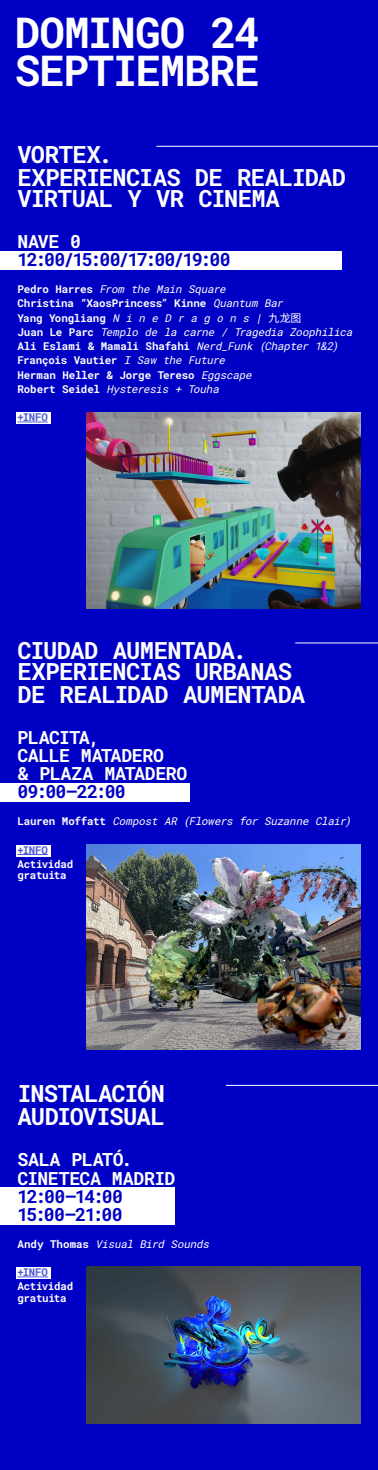
<style>
.page{position:relative;width:378px;height:1470px;background:#0000c5}
.page>*{position:absolute;margin:0;border:0;box-sizing:border-box;transform-origin:0 0}
.t1{font:700 42.63px/37.8px "Roboto Mono";letter-spacing:-.025em;color:#fff}
.t2{font:700 23.8px/22.2px "Roboto Mono";letter-spacing:-.03em;color:#fff}
.t3{font:700 18.2px/18.1px "Roboto Mono";letter-spacing:-.025em;color:#fff}
.t4{font:700 18.2px/18.1px "Roboto Mono";letter-spacing:-.035em;color:#0000c5}
.t5{font:700 18.2px "Roboto Mono";letter-spacing:-.065em;color:#0000c5}
.t6{font:700 10.85px/14.2px "Roboto Mono";letter-spacing:-.025em;color:#fff}
.t7{font:italic 10.85px "Roboto Mono";color:#fff}
.t8{font:700 10.85px "Roboto Mono";letter-spacing:-.025em;color:#4f5cd6}
.s1{font-weight:400;font-style:italic}
.s2{font-family:"Noto Sans SC";font-weight:400}
.s3{font-weight:700;font-style:normal}
</style>
<div class="page">
<div style="left:16px;top:412px;width:34px;height:12px;background:#fff"></div>
<div style="left:16px;top:845px;width:34px;height:12px;background:#fff"></div>
<div style="left:16px;top:1267px;width:34px;height:12px;background:#fff"></div>
<div style="left:0;top:1187px;width:174px;height:37px;background:#fff"></div>
<div style="left:0;top:783px;width:189px;height:19px;background:#fff"></div>
<div style="left:0;top:251px;width:342px;height:18px;background:#fff"></div>
<hr style="left:18px;top:422px;width:30px;height:1px;background:#4f5cd6">
<hr style="left:18px;top:854px;width:30px;height:1px;background:#4f5cd6">
<hr style="left:18px;top:1277px;width:30px;height:1px;background:#4f5cd6">
<img style="left:87px;top:845px;width:273px;height:205px">
<img style="left:87px;top:1267px;width:273px;height:156px">
<hr style="left:156px;top:146px;width:222px;height:1px;background:#fff">
<hr style="left:295px;top:643px;width:83px;height:1px;background:#fff">
<hr style="left:226px;top:1085px;width:152px;height:1px;background:#fff">
<img style="left:87px;top:412px;width:273px;height:196px">
<h1 class="t1" style="left:15px;top:13px;width:247px">DOMINGO 24<br>SEPTIEMBRE</h1>
<h2 class="t2" style="left:18px;top:142px;width:330px">VORTEX.<br>EXPERIENCIAS DE REALIDAD<br>VIRTUAL Y VR CINEMA</h2>
<h3 class="t3" style="left:18px;top:232px;width:65px">NAVE 0</h3>
<h3 class="t5" style="left:18px;top:247px;width:215px">12:00/15:00/17:00/19:00</h3>
<p class="t6" style="left:18px;top:282px;width:339px">Pe d r o H a r r e s <span class="s1">From the Main Square<br></span>Christina “XaosPrincess” Kinne <span class="s1">Quantum Bar<br></span>Yang Yongliang <span class="s1">N i n e D r a g o n s |</span> <span class="s2">九龙图<br></span>J u a n L e P a r c <span class="s1">Templo de la carne / Tragedia Zoophilica </span>Ali Esla mi &amp; Ma mali Shafahi <span class="s1">Nerd_Funk (Chapter 1&amp;2)<br></span>François Vautier <span class="s1">I Saw the Future<br></span>Herman Heller &amp; Jorge Tereso <span class="s1">Eggscape<br></span>Ro b e r t S e i d e l <span class="s1">Hysteresis + Touha</span></p>
<p class="t8" style="left:18px;top:410px;width:32px">+INFO</p>
<h2 class="t2" style="left:18px;top:638px;width:289px">CIUDAD AUMENTADA.<br>EXPERIENCIAS URBANAS<br>DE REALIDAD AUMENTADA</h2>
<h3 class="t3" style="left:18px;top:728px;width:172px">PLACITA,<br>CALLE MATADERO<br>&amp; PLAZA MATADERO</h3>
<h3 class="t4" style="left:18px;top:782px;width:110px">09:00—22:00</h3>
<p class="t7" style="left:18px;top:814px;width:338px"><span class="s3">L a u r e n M o f f a t t</span> Compost AR (Flowers for Suzanne Clair)</p>
<p class="t8" style="left:18px;top:842px;width:32px">+INFO</p>
<p class="t6" style="left:18px;top:858px;width:57px;line-height:11.2px">Actividad gratuita</p>
<h2 class="t2" style="left:18px;top:1082px;width:149px;line-height:23px">INSTALACIÓN<br>AUDIOVISUAL</h2>
<h3 class="t3" style="left:18px;top:1150px;width:159px">SALA PLATÓ.<br>CINETECA MADRID</h3>
<h3 class="t4" style="left:18px;top:1186px;width:107px">12:00—14:00<br>15:00—21:00</h3>
<p class="t7" style="left:18px;top:1236px;width:196px"><span class="s3">A n d y T h o m a s</span> Visual Bird Sounds</p>
<p class="t8" style="left:18px;top:1265px;width:32px">+INFO</p>
<p class="t6" style="left:18px;top:1280px;width:57px;line-height:11.2px">Actividad gratuita</p>
</div>
